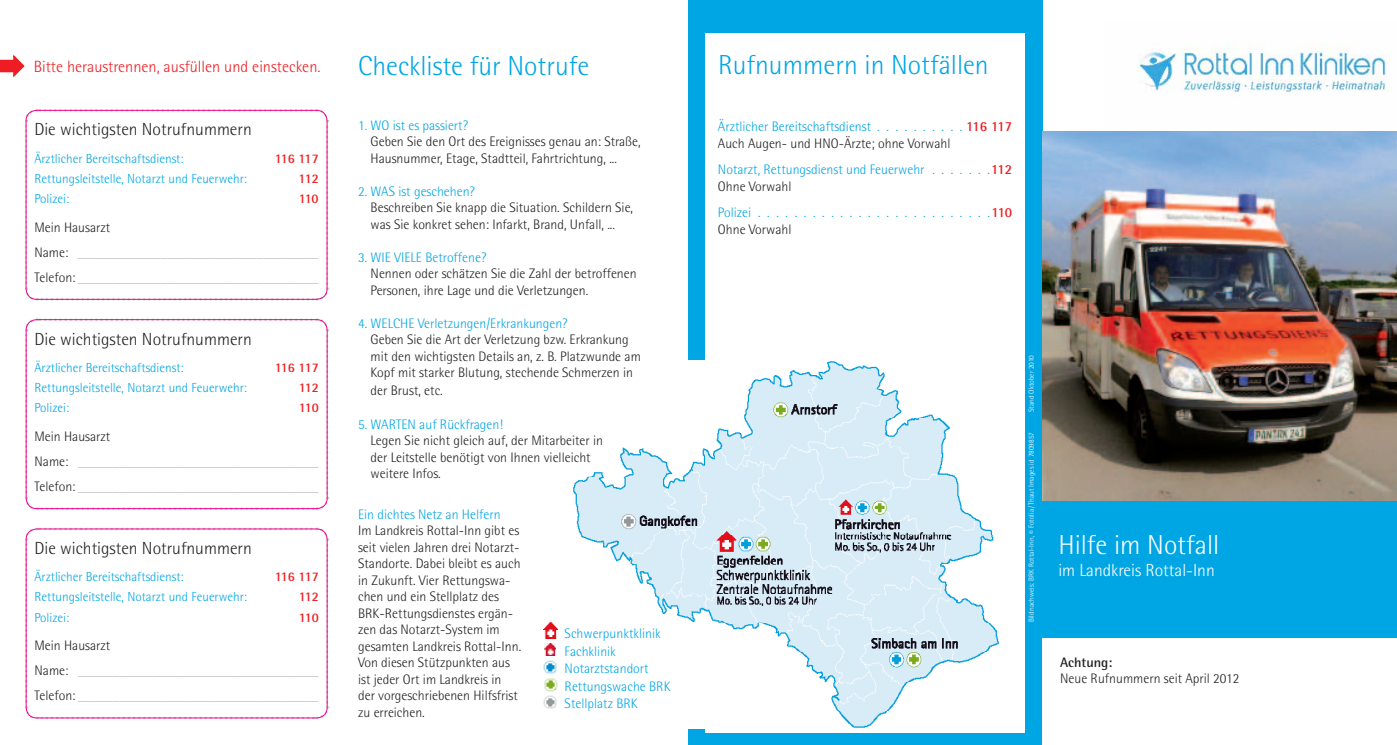
<style>
.page{position:relative;width:1397px;height:745px;background:#fff}
.page>*{position:absolute;margin:0;border:0;box-sizing:border-box;transform-origin:0 0}
.t1{font:300 27.5px "Rotis Semi Sans Std";color:#00a6e4}
.t2{font:300 27.5px "Rotis Semi Sans Std";color:#fff}
.t3{font:300 17.5px "Rotis Semi Sans Std";color:#231f20}
.t4{font:300 17.5px "Rotis Semi Sans Std";color:#fff}
.t5{font:300 16.25px "Rotis Semi Sans Std";color:#ee1d23}
.t6{font:300 13.75px/16.5px "Rotis Semi Sans Std";color:#231f20}
.t7{font:300 13.75px/25px "Rotis Semi Sans Std";color:#bcbdc0}
.t8{font:300 13.75px/17.5px "Rotis Semi Sans Std";color:#00a6e4}
.t9{font:700 13.75px "Rotis Semi Sans Std";letter-spacing:-.045em;color:#ee1d23}
.t10{font:700 13.75px "Rotis Semi Sans Std";color:#231f20}
.t11{font:300 13.12px "Rotis Semi Sans Std";color:#00a6e4}
.t12{font:700 13.12px "Rotis Semi Sans Std";letter-spacing:-.045em;color:#ee1d23}
.t13{font:300 7.5px "Rotis Semi Sans Std";color:#fff}
.s1{color:#231f20}
</style>
<div class="page">
<div style="left:687px;top:0;width:355px;height:744px;background:#00a6e4"></div>
<div style="left:705px;top:33px;width:319px;height:699px;background:#fff"></div>
<img style="left:573px;top:360px;width:426px;height:367px">
<div style="left:1037px;top:500px;width:359px;height:244px;background:#00a6e4"></div>
<div style="left:1042px;top:638px;width:354px;height:106px;background:#fff"></div>
<img style="left:1042px;top:131px;width:354px;height:369px">
<img style="left:543px;top:660px;width:15px;height:49px">
<svg style="left:544px;top:643px;width:12px;height:12px"></svg>
<img style="left:543px;top:622px;width:14px;height:15px">
<img style="left:1139px;top:45px;width:250px;height:47px">
<svg style="left:25px;top:527px;width:305px;height:193px"></svg>
<div style="left:0;top:60px;width:16px;height:12px;background:#ee1d23"></div>
<svg style="left:13px;top:55px;width:12px;height:22px"></svg>
<svg style="left:25px;top:318px;width:305px;height:192px"></svg>
<svg style="left:25px;top:109px;width:305px;height:192px"></svg>
<div style="left:26px;top:528px;width:301px;height:189px;border:1px solid #ed028c;border-radius:11px"></div>
<div style="left:26px;top:319px;width:301px;height:189px;border:1px solid #ed028c;border-radius:11px"></div>
<div style="left:26px;top:110px;width:301px;height:189px;border:1px solid #ed028c;border-radius:11px"></div>
<p class="t5" style="left:34px;top:57px;width:288px">Bitte heraustrennen, ausfüllen und einstecken.</p>
<p class="t3" style="left:34px;top:119px;width:219px">Die wichtigsten Notrufnummern</p>
<p class="t11" style="left:34px;top:151px;width:151px">Ärztlicher Bereitschaftsdienst:</p>
<p class="t12" style="left:275px;top:150px;width:45px">116 117</p>
<p class="t11" style="left:34px;top:171px;width:214px">Rettungsleitstelle, Notarzt und Feuerwehr:</p>
<p class="t12" style="left:298px;top:170px;width:22px">112</p>
<p class="t11" style="left:34px;top:191px;width:36px">Polizei:</p>
<p class="t12" style="left:299px;top:190px;width:21px">110</p>
<p class="t7" style="left:34px;top:214px;width:286px"><span class="s1">Mein Hausarzt<br>Name:</span> ___________________________________<br><span class="s1">Telefon:</span> ___________________________________</p>
<p class="t3" style="left:34px;top:328px;width:219px">Die wichtigsten Notrufnummern</p>
<p class="t11" style="left:34px;top:360px;width:151px">Ärztlicher Bereitschaftsdienst:</p>
<p class="t12" style="left:275px;top:359px;width:45px">116 117</p>
<p class="t11" style="left:34px;top:380px;width:214px">Rettungsleitstelle, Notarzt und Feuerwehr:</p>
<p class="t12" style="left:299px;top:379px;width:22px">112</p>
<p class="t11" style="left:34px;top:400px;width:36px">Polizei:</p>
<p class="t12" style="left:299px;top:399px;width:21px">110</p>
<p class="t7" style="left:34px;top:423px;width:286px"><span class="s1">Mein Hausarzt<br>Name:</span> ___________________________________<br><span class="s1">Telefon:</span> ___________________________________</p>
<p class="t3" style="left:34px;top:537px;width:219px">Die wichtigsten Notrufnummern</p>
<p class="t11" style="left:34px;top:569px;width:151px">Ärztlicher Bereitschaftsdienst:</p>
<p class="t12" style="left:275px;top:568px;width:45px">116 117</p>
<p class="t11" style="left:34px;top:589px;width:214px">Rettungsleitstelle, Notarzt und Feuerwehr:</p>
<p class="t12" style="left:299px;top:588px;width:22px">112</p>
<p class="t11" style="left:34px;top:609px;width:36px">Polizei:</p>
<p class="t12" style="left:299px;top:608px;width:21px">110</p>
<p class="t7" style="left:34px;top:632px;width:286px"><span class="s1">Mein Hausarzt<br>Name:</span> ___________________________________<br><span class="s1">Telefon:</span> ___________________________________</p>
<h1 class="t1" style="left:358px;top:50px;width:233px">Checkliste für Notrufe</h1>
<h1 class="t1" style="left:718px;top:49px;width:272px">Rufnummern in Notfällen</h1>
<p class="t8" style="left:358px;top:116px;width:111px">1. WO ist es passiert?</p>
<p class="t6" style="left:370px;top:133px;width:271px">Geben Sie den Ort des Ereignisses genau an: Straße,<br>Hausnummer, Etage, Stadtteil, Fahrtrichtung, ...</p>
<p class="t8" style="left:358px;top:182px;width:118px">2. WAS ist geschehen?</p>
<p class="t6" style="left:370px;top:199px;width:264px">Beschreiben Sie knapp die Situation. Schildern Sie, was Sie konkret sehen: Infarkt, Brand, Unfall, ...</p>
<p class="t8" style="left:358px;top:248px;width:130px">3. WIE VIELE Betroffene?</p>
<p class="t6" style="left:370px;top:265px;width:267px">Nennen oder schätzen Sie die Zahl der betroffenen<br>Personen, ihre Lage und die Verletzungen.</p>
<p class="t8" style="left:358px;top:314px;width:211px">4. WELCHE Verletzungen/Erkrankungen?</p>
<p class="t6" style="left:370px;top:331px;width:272px;line-height:16.9px">Geben Sie die Art der Verletzung bzw. Erkrankung mit den wichtigsten Details an, z. B. Platzwunde am Kopf mit starker Blutung, stechende Schmerzen in der Brust, etc.</p>
<p class="t8" style="left:358px;top:415px;width:146px">5. WARTEN auf Rückfragen!</p>
<p class="t6" style="left:370px;top:432px;width:234px">Legen Sie nicht gleich auf, der Mitarbeiter in der Leitstelle benötigt von Ihnen vielleicht weitere Infos.</p>
<p class="t8" style="left:358px;top:505px;width:144px">Ein dichtes Netz an Helfern</p>
<p class="t6" style="left:358px;top:522px;width:164px">Im Landkreis Rottal-Inn gibt es seit vielen Jahren drei Notarzt-<br>Standorte. Dabei bleibt es auch in Zukunft. Vier Rettungswa&shy;chen und ein Stellplatz des<br>BRK-Rettungsdienstes ergän&shy;zen das Notarzt-System im gesamten Landkreis Rottal-Inn.<br>Von diesen Stützpunkten aus ist jeder Ort im Landkreis in der vorgeschriebenen Hilfsfrist zu erreichen.</p>
<p class="t8" style="left:564px;top:624px;width:107px">Schwerpunktklinik<br>Fachklinik<br>Notarztstandort<br>Rettungswache BRK<br>Stellplatz BRK</p>
<p class="t8" style="left:718px;top:117px;width:155px">Ärztlicher Bereitschaftsdienst</p>
<p class="t9" style="left:966px;top:118px;width:48px">116 117</p>
<p class="t6" style="left:718px;top:134px;width:234px">Auch Augen- und HNO-Ärzte; ohne Vorwahl</p>
<p class="t8" style="left:718px;top:160px;width:208px">Notarzt, Rettungsdienst und Feuerwehr</p>
<p class="t9" style="left:990px;top:161px;width:23px">112</p>
<p class="t6" style="left:718px;top:177px;width:75px">Ohne Vorwahl</p>
<p class="t8" style="left:718px;top:203px;width:35px">Polizei</p>
<p class="t9" style="left:991px;top:204px;width:22px">110</p>
<p class="t6" style="left:718px;top:220px;width:75px">Ohne Vorwahl</p>
<p class="t13" style="left:1026px;top:412px;width:58px;rotate:-90deg">Stand Oktober 2010</p>
<p class="t13" style="left:1026px;top:621px;width:191px;rotate:-90deg">Bildnachweis: BRK Rottal-Inn, © Fotolia /Thaut Images id 7809857</p>
<h1 class="t2" style="left:1058px;top:528px;width:162px">Hilfe im Notfall</h1>
<p class="t4" style="left:1058px;top:560px;width:158px">im Landkreis Rottal-Inn</p>
<p class="t10" style="left:1059px;top:653px;width:53px">Achtung:</p>
<p class="t6" style="left:1059px;top:669px;width:181px">Neue Rufnummern seit April 2012</p>
</div>
